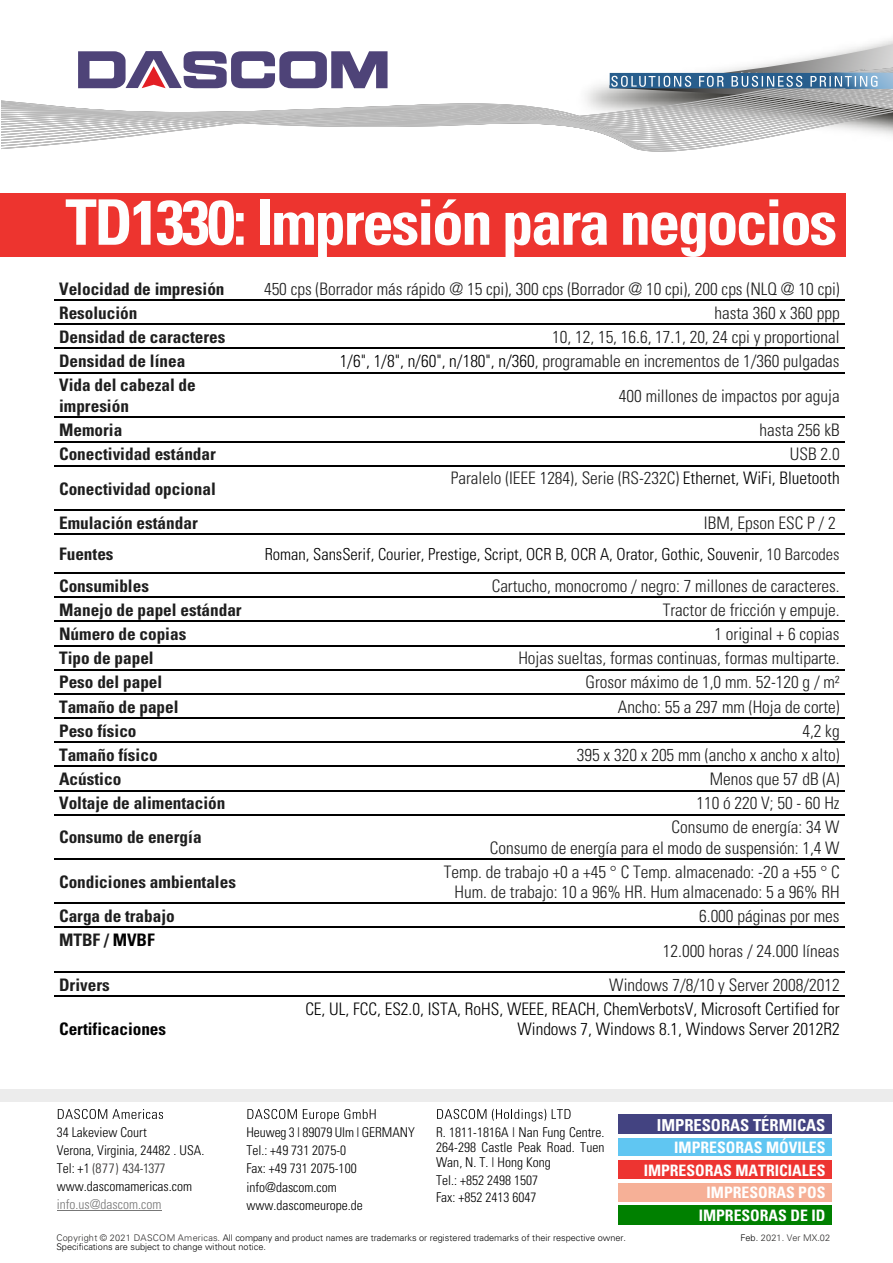
<style>
.page{position:relative;width:893px;height:1263px;background:#fff}
.page>*{position:absolute;margin:0;border:0;box-sizing:border-box;transform-origin:0 0}
.t1{font:700 condensed 62.85px "Univers";letter-spacing:-.035em;color:#fefefe}
.t2{font:300 condensed 17.25px/20.2px "Univers";color:#1e1e1e;text-align:right}
.t3{font:700 condensed 17.25px/20.5px "Univers";color:#1e1e1e}
.t4{font:300 condensed 17.25px/20.2px "Univers";color:#000;text-align:right}
.t5{font:700 condensed 17.25px "Univers";color:#000}
.t6{font:300 condensed 16.5px "Univers";color:#000}
.t7{font:700 condensed 16.5px "Univers";color:#fff}
.t8{font:700 condensed 15.75px/22.5px "Univers";color:#fff;text-align:right}
.t9{font:300 condensed 13.5px/18.1px "Univers";color:#000}
.t10{font:300 condensed 13.5px "Univers";color:#777}
.t11{font:300 9.15px/9px "Univers";color:#000}
.t12{font:300 9.15px "Univers";color:#2c2b2a}
.s1{color:#000}
.s2{color:#1e1e1e}
.s3{color:#2c2b2a}
</style>
<div class="page">
<div style="left:0;top:1089px;width:893px;height:13px;background:#ececec"></div>
<div style="left:1px;top:193px;width:845px;height:64px;background:#ed342f"></div>
<hr style="left:55px;top:299px;width:196px;height:2px;background:#000">
<hr style="left:251px;top:299px;width:593px;height:2px;background:#000">
<hr style="left:55px;top:323px;width:196px;height:2px;background:#000">
<hr style="left:251px;top:323px;width:593px;height:2px;background:#000">
<hr style="left:55px;top:348px;width:196px;height:1px;background:#000">
<hr style="left:251px;top:348px;width:593px;height:1px;background:#000">
<hr style="left:55px;top:372px;width:196px;height:1px;background:#000">
<hr style="left:251px;top:372px;width:593px;height:1px;background:#000">
<hr style="left:55px;top:417px;width:196px;height:1px;background:#000">
<hr style="left:251px;top:417px;width:593px;height:1px;background:#000">
<hr style="left:55px;top:441px;width:196px;height:1px;background:#000">
<hr style="left:251px;top:441px;width:593px;height:1px;background:#000">
<hr style="left:55px;top:465px;width:196px;height:1px;background:#000">
<hr style="left:251px;top:465px;width:593px;height:1px;background:#000">
<hr style="left:55px;top:509px;width:196px;height:2px;background:#000">
<hr style="left:251px;top:509px;width:593px;height:2px;background:#000">
<hr style="left:55px;top:533px;width:196px;height:2px;background:#000">
<hr style="left:251px;top:533px;width:593px;height:2px;background:#000">
<hr style="left:55px;top:572px;width:196px;height:2px;background:#000">
<hr style="left:251px;top:572px;width:593px;height:2px;background:#000">
<hr style="left:55px;top:596px;width:196px;height:2px;background:#000">
<hr style="left:251px;top:596px;width:593px;height:2px;background:#000">
<hr style="left:55px;top:621px;width:196px;height:1px;background:#000">
<hr style="left:251px;top:621px;width:593px;height:1px;background:#000">
<hr style="left:55px;top:645px;width:196px;height:1px;background:#000">
<hr style="left:251px;top:645px;width:593px;height:1px;background:#000">
<hr style="left:55px;top:669px;width:196px;height:1px;background:#000">
<hr style="left:251px;top:669px;width:593px;height:1px;background:#000">
<hr style="left:55px;top:693px;width:196px;height:2px;background:#000">
<hr style="left:251px;top:693px;width:593px;height:2px;background:#000">
<hr style="left:55px;top:717px;width:196px;height:2px;background:#000">
<hr style="left:251px;top:717px;width:593px;height:2px;background:#000">
<hr style="left:55px;top:741px;width:196px;height:2px;background:#000">
<hr style="left:251px;top:741px;width:593px;height:2px;background:#000">
<hr style="left:55px;top:765px;width:196px;height:2px;background:#000">
<hr style="left:251px;top:765px;width:593px;height:2px;background:#000">
<hr style="left:55px;top:790px;width:196px;height:1px;background:#000">
<hr style="left:251px;top:790px;width:593px;height:1px;background:#000">
<hr style="left:55px;top:814px;width:196px;height:1px;background:#000">
<hr style="left:251px;top:814px;width:593px;height:1px;background:#000">
<hr style="left:55px;top:858px;width:196px;height:2px;background:#000">
<hr style="left:251px;top:858px;width:593px;height:2px;background:#000">
<hr style="left:55px;top:902px;width:196px;height:2px;background:#000">
<hr style="left:251px;top:902px;width:593px;height:2px;background:#000">
<hr style="left:55px;top:927px;width:196px;height:1px;background:#000">
<hr style="left:251px;top:927px;width:593px;height:1px;background:#000">
<hr style="left:55px;top:971px;width:196px;height:2px;background:#000">
<hr style="left:251px;top:971px;width:593px;height:2px;background:#000">
<hr style="left:55px;top:996px;width:196px;height:1px;background:#000">
<hr style="left:251px;top:996px;width:593px;height:1px;background:#000">
<div style="left:619px;top:1204px;width:213px;height:20px;background:#008000"></div>
<div style="left:618px;top:1113px;width:214px;height:20px;background:#434381"></div>
<div style="left:618px;top:1138px;width:214px;height:17px;background:#60c6f2"></div>
<div style="left:618px;top:1160px;width:214px;height:18px;background:#ed3431"></div>
<div style="left:618px;top:1183px;width:214px;height:18px;background:#f6b097"></div>
<svg style="left:2px;top:39px;width:891px;height:112px"></svg>
<svg style="left:58px;top:1109px;width:105px;height:10px"></svg>
<hr style="left:57px;top:1210px;width:104px;height:1px;background:#777">
<svg style="left:247px;top:1109px;width:50px;height:10px"></svg>
<svg style="left:303px;top:1109px;width:73px;height:12px"></svg>
<svg style="left:437px;top:1109px;width:49px;height:10px"></svg>
<svg style="left:492px;top:1109px;width:54px;height:12px"></svg>
<svg style="left:552px;top:1109px;width:18px;height:10px"></svg>
<h1 class="t1" style="left:65px;top:199px;width:773px">TD1330: Impresión para negocios</h1>
<p class="t3" style="left:59px;top:280px;width:167px">Velocidad de impresión</p>
<p class="t2" style="left:264px;top:280px;width:577px">450 cps (Borrador más rápido @ 15 cpi), 300 cps (Borrador @ 10 cpi), 200 cps (NLQ @ 10 cpi)</p>
<p class="t3" style="left:59px;top:304px;width:80px">Resolución</p>
<p class="t2" style="left:714px;top:304px;width:127px">hasta 360 x 360 ppp</p>
<p class="t3" style="left:59px;top:328px;width:168px">Densidad de caracteres</p>
<p class="t2" style="left:552px;top:328px;width:289px">10, 12, 15, 16.6, 17.1, 20, 24 cpi y proportional</p>
<p class="t3" style="left:59px;top:353px;width:128px">Densidad de línea</p>
<p class="t2" style="left:340px;top:352px;width:501px"><span class="s1">1/6", 1/8", n/60", n/180", n/360</span>, programable en incrementos de 1/360 pulgadas</p>
<p class="t3" style="left:59px;top:377px;width:138px">Vida del cabezal de impresión</p>
<p class="t2" style="left:619px;top:387px;width:222px">400 millones de impactos por aguja</p>
<p class="t3" style="left:59px;top:421px;width:65px">Memoria</p>
<p class="t2" style="left:759px;top:421px;width:82px">hasta 256 kB</p>
<p class="t3" style="left:59px;top:446px;width:158px">Conectividad estándar</p>
<p class="t2" style="left:790px;top:446px;width:51px">USB 2.0</p>
<p class="t3" style="left:59px;top:480px;width:158px">Conectividad opcional</p>
<p class="t2" style="left:451px;top:470px;width:390px">Paralelo (IEEE 1284), Serie (RS-232C) <span class="s1">Ethernet, WiFi, Bluetooth</span></p>
<p class="t3" style="left:59px;top:514px;width:140px">Emulación estándar</p>
<p class="t2" style="left:704px;top:514px;width:133px">IBM, Epson ESC P / 2</p>
<p class="t3" style="left:59px;top:546px;width:56px">Fuentes</p>
<p class="t6" style="left:265px;top:548px;width:576px">Roman, SansSerif, Courier, Prestige, Script, OCR B, OCR A, Orator, Gothic, Souvenir<span class="s2">, 10 Barcodes</span></p>
<p class="t3" style="left:59px;top:577px;width:91px">Consumibles</p>
<p class="t2" style="left:492px;top:577px;width:349px">Cartucho, monocromo / negro: 7 millones de caracteres.</p>
<p class="t3" style="left:59px;top:601px;width:184px">Manejo de papel estándar</p>
<p class="t2" style="left:663px;top:601px;width:178px">Tractor de fricción y empuje.</p>
<p class="t3" style="left:59px;top:625px;width:129px">Número de copias</p>
<p class="t2" style="left:714px;top:625px;width:127px">1 original + 6 copias</p>
<p class="t3" style="left:59px;top:650px;width:96px">Tipo de papel</p>
<p class="t2" style="left:518px;top:650px;width:323px">Hojas sueltas, formas continuas, formas multiparte.</p>
<p class="t3" style="left:59px;top:674px;width:105px">Peso del papel</p>
<p class="t2" style="left:585px;top:674px;width:256px">Grosor máximo de 1,0 mm. 52-120 g / m²</p>
<p class="t3" style="left:59px;top:698px;width:121px">Tamaño de papel</p>
<p class="t2" style="left:618px;top:698px;width:223px">Ancho: 55 a 297 mm (Hoja de corte)</p>
<p class="t3" style="left:59px;top:722px;width:79px">Peso físico</p>
<p class="t2" style="left:802px;top:722px;width:39px">4,2 kg</p>
<p class="t3" style="left:59px;top:746px;width:100px">Tamaño físico</p>
<p class="t2" style="left:577px;top:746px;width:264px">395 x 320 x 205 mm (ancho x ancho x alto)</p>
<p class="t3" style="left:59px;top:770px;width:64px">Acústico</p>
<p class="t2" style="left:710px;top:770px;width:131px">Menos que 57 dB (A)</p>
<p class="t3" style="left:59px;top:795px;width:168px">Voltaje de alimentación</p>
<p class="t2" style="left:696px;top:794px;width:145px">110 ó 220 V; 50 - 60 Hz</p>
<p class="t3" style="left:59px;top:829px;width:144px">Consumo de energía</p>
<p class="t2" style="left:490px;top:819px;width:351px">Consumo de energía: 34 W<br>Consumo de energía para el modo de suspensión: 1,4 W</p>
<p class="t3" style="left:59px;top:873px;width:178px">Condiciones ambientales</p>
<p class="t2" style="left:444px;top:863px;width:397px">Temp. de trabajo +0 a +45 ° C Temp. almacenado: -20 a +55 ° C<br>Hum. de trabajo: 10 a 96% HR. Hum almacenado: 5 a 96% RH</p>
<p class="t3" style="left:59px;top:907px;width:117px">Carga de trabajo</p>
<p class="t2" style="left:699px;top:907px;width:142px">6.000 páginas por mes</p>
<p class="t3" style="left:59px;top:931px;width:97px">MTBF / <span class="s1">MVBF</span></p>
<p class="t2" style="left:663px;top:942px;width:178px">12.000 horas / 24.000 líneas</p>
<p class="t3" style="left:59px;top:976px;width:52px">Drivers</p>
<p class="t2" style="left:609px;top:976px;width:232px">Windows 7/8/10 y Server 2008/2012</p>
<p class="t5" style="left:59px;top:1023px;width:109px">Certificaciones</p>
<p class="t4" style="left:305px;top:1000px;width:536px">CE, UL, FCC, ES2.0, ISTA, RoHS, WEEE, REACH, ChemVerbotsV, Microsoft Certified for<br>Windows 7, Windows 8.1, Windows Server 2012R2</p>
<p class="t9" style="left:57px;top:1124px;width:149px">34 Lakeview Court<br>Verona, Virginia, 24482 . USA.<br>Tel: +1 <span class="s3">(877) 434-1377 </span>www.dascomamericas.com</p>
<p class="t10" style="left:57px;top:1199px;width:106px">info.us@dascom.com</p>
<p class="t9" style="left:246px;top:1124px;width:170px">Heuweg 3 | 89079 Ulm | GERMANY<br>Tel.: +49 731 2075-0<br>Fax: +49 731 2075-100 info@dascom.com www.dascomeurope.de</p>
<p class="t9" style="left:436px;top:1125px;width:170px;line-height:15px;text-align:justify">R. 1811-1816A | Nan Fung Centre.<br>264-298 Castle Peak Road. Tuen Wan, N. T. | Hong Kong</p>
<p class="t9" style="left:436px;top:1172px;width:104px">Tel.: +852 2498 1507<br>Fax: +852 2413 6047</p>
<p class="t7" style="left:657px;top:1118px;width:170px">IMPRESORAS TÉRMICAS</p>
<p class="t8" style="left:644px;top:1138px;width:183px">IMPRESORAS MÓVILES<br>IMPRESORAS MATRICIALES<br>IMPRESORAS POS<br>IMPRESORAS DE ID</p>
<p class="t11" style="left:56px;top:1234px;width:571px"><span class="s3">Copyright © 2021 DASCOM Americas.</span> All company and product names are trademarks or registered trademarks of their respective owner.<br>Specifications are subject to change without notice.</p>
<p class="t12" style="left:740px;top:1234px;width:91px"><span class="s1">Feb.</span> 2021. Ver MX.02</p>
</div>
